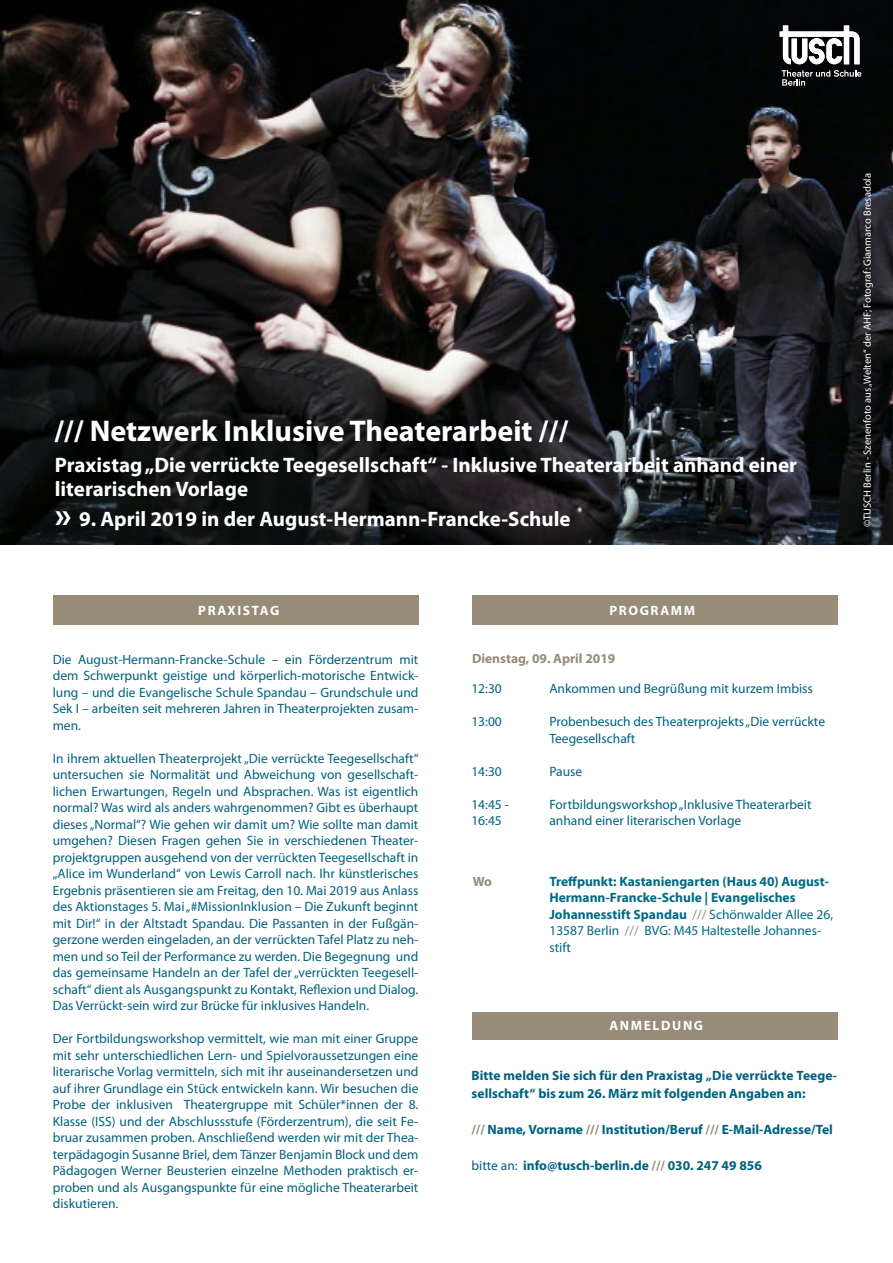
<style>
.page{position:relative;width:893px;height:1263px;background:#fff}
.page>*{position:absolute;margin:0;border:0;box-sizing:border-box;transform-origin:0 0}
.t1{font:700 30px "Myriad Pro";color:#fff}
.t2{font:700 21px/24px "Myriad Pro";color:#fff}
.t3{font:13.5px/16.5px "Myriad Pro";color:#006181;text-align:justify}
.t4{font:700 13.5px/18px "Myriad Pro";color:#006181}
.t5{font:700 13.5px/16.5px "Myriad Pro";color:#006a86}
.t6{font:700 13.5px "Myriad Pro";letter-spacing:.12em;color:#fff}
.t7{font:700 13.5px "Myriad Pro";color:#968c78}
.t8{font:10.5px "Myriad Pro";color:#fff}
.s1{font-weight:400;color:#968c78}
.s2{font-weight:400}
.s3{color:#968c78}
</style>
<div class="page">
<img style="left:0;top:0;width:893px;height:544px">
<div style="left:53px;top:595px;width:366px;height:30px;background:#968c78"></div>
<div style="left:472px;top:595px;width:366px;height:30px;background:#968c78"></div>
<div style="left:472px;top:1012px;width:366px;height:28px;background:#968c78"></div>
<svg style="left:782px;top:70px;width:79px;height:16px"></svg>
<svg style="left:780px;top:26px;width:80px;height:38px"></svg>
<svg style="left:56px;top:511px;width:15px;height:14px"></svg>
<h1 class="t1" style="left:54px;top:412px;width:516px">/// Netzwerk Inklusive Theaterarbeit ///</h1>
<h2 class="t2" style="left:55px;top:452px;width:744px">Praxistag „Die verrückte Teegesellschaft“ - Inklusive Theaterarbeit anhand einer literarischen Vorlage</h2>
<h2 class="t2" style="left:79px;top:506px;width:493px">9. April 2019 in der August-Hermann-Francke-Schule</h2>
<p class="t8" style="left:861px;top:527px;width:356px;rotate:-90deg">©TUSCH Berlin - Szenenfoto aus „Welten“ der AHF; Fotograf: Gianmarco Bresadola</p>
<p class="t6" style="left:198px;top:601px;width:83px">Praxistag</p>
<p class="t6" style="left:609px;top:601px;width:87px">Programm</p>
<p class="t3" style="left:53px;top:651px;width:367px">Die August-Hermann-Francke-Schule – ein Förderzentrum mit dem Schwerpunkt geistige und körperlich-motorische Entwick&shy;lung – und die Evangelische Schule Spandau – Grundschule und Sek I – arbeiten seit mehreren Jahren in Theaterprojekten zusam&shy;men.</p>
<p class="t3" style="left:53px;top:750px;width:367px">In ihrem aktuellen Theaterprojekt „Die verrückte Teegesellschaft“ untersuchen sie Normalität und Abweichung von gesellschaft&shy;lichen Erwartungen, Regeln und Absprachen. Was ist eigentlich normal? Was wird als anders wahrgenommen? Gibt es überhaupt dieses „Normal“? Wie gehen wir damit um? Wie sollte man damit umgehen? Diesen Fragen gehen Sie in verschiedenen Theater&shy;projektgruppen ausgehend von der verrückten Teegesellschaft in „Alice im Wunderland“ von Lewis Carroll nach. Ihr künstlerisches Ergebnis präsentieren sie am Freitag, den 10. Mai 2019 aus Anlass des Aktionstages 5. Mai „#MissionInklusion – Die Zukunft beginnt mit Dir!“ in der Altstadt Spandau. Die Passanten in der Fußgän&shy;gerzone werden eingeladen, an der verrückten Tafel Platz zu neh&shy;men und so Teil der Performance zu werden. Die Begegnung und das gemeinsame Handeln an der Tafel der „verrückten Teegesell&shy;schaft“ dient als Ausgangspunkt zu Kontakt, Reflexion und Dialog.<br>Das Verrückt-sein wird zur Brücke für inklusives Handeln.</p>
<p class="t3" style="left:53px;top:1030px;width:367px">Der Fortbildungsworkshop vermittelt, wie man mit einer Gruppe mit sehr unterschiedlichen Lern- und Spielvoraussetzungen eine literarische Vorlag vermitteln, sich mit ihr auseinandersetzen und auf ihrer Grundlage ein Stück entwickeln kann. Wir besuchen die Probe der inklusiven Theatergruppe mit Schüler*innen der 8.<br>Klasse (ISS) und der Abschlussstufe (Förderzentrum), die seit Fe&shy;bruar zusammen proben. Anschließend werden wir mit der Thea&shy;terpädagogin Susanne Briel, dem Tänzer Benjamin Block und dem Pädagogen Werner Beusterien einzelne Methoden praktisch er&shy;proben und als Ausgangspunkte für eine mögliche Theaterarbeit diskutieren.</p>
<p class="t7" style="left:472px;top:649px;width:145px">Dienstag, 09. April 2019</p>
<p class="t3" style="left:471px;top:680px;width:32px">12:30</p>
<p class="t3" style="left:471px;top:713px;width:32px">13:00</p>
<p class="t3" style="left:549px;top:680px;width:265px">Ankommen und Begrüßung mit kurzem Imbiss</p>
<p class="t3" style="left:549px;top:713px;width:277px">Probenbesuch des Theaterprojekts „Die verrückte<br>Teegesellschaft</p>
<p class="t3" style="left:549px;top:763px;width:34px">Pause</p>
<p class="t3" style="left:549px;top:796px;width:264px">Fortbildungsworkshop „Inklusive Theaterarbeit anhand einer literarischen Vorlage</p>
<p class="t3" style="left:471px;top:763px;width:32px">14:30</p>
<p class="t3" style="left:471px;top:796px;width:39px">14:45 -<br>16:45</p>
<p class="t7" style="left:473px;top:872px;width:21px">Wo</p>
<p class="t5" style="left:549px;top:872px;width:285px">Treffpunkt: Kastaniengarten (Haus 40) August-Hermann-Francke-Schule | Evangelisches Johannesstift Spandau <span class="s1">///</span> <span class="s2">Schönwalder Allee 26, 13587 Berlin</span> <span class="s1">///</span> <span class="s2">BVG: M45 Haltestelle Johannes&shy;stift</span></p>
<p class="t6" style="left:609px;top:1017px;width:95px">Anmeldung</p>
<p class="t4" style="left:471px;top:1066px;width:367px">Bitte melden Sie sich für den Praxistag „Die verrückte Teege&shy;sellschaft“ bis zum 26. März mit folgenden Angaben an:</p>
<p class="t4" style="left:471px;top:1120px;width:363px"><span class="s3">///</span> Name, Vorname <span class="s3">///</span> Institution/Beruf <span class="s3">///</span> E-Mail-Adresse/Tel</p>
<p class="t4" style="left:471px;top:1156px;width:292px"><span class="s2">bitte an:</span> info@tusch-berlin.de <span class="s3">///</span> 030. 247 49 856</p>
</div>
